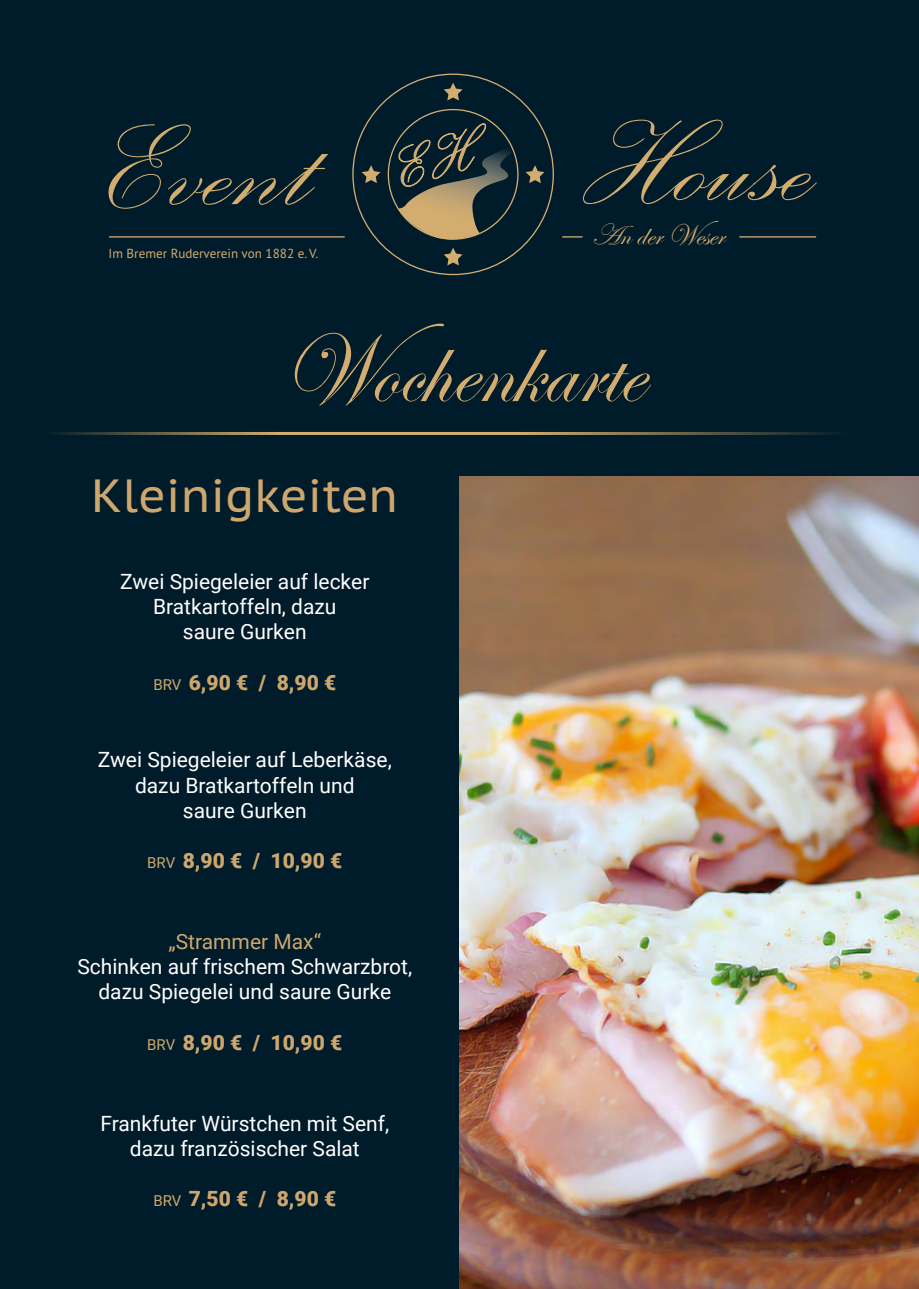
<style>
.page{position:relative;width:919px;height:1289px;background:#fff}
.page>*{position:absolute;margin:0;border:0;box-sizing:border-box;transform-origin:0 0}
.t1{font:150.75px "Palace Script";color:#d3ac70}
.t2{font:101.85px "Edwardian Script ITC";color:#d3ad6f;scale:.95 1}
.t3{font:46.5px "PT Sans Pro Caption";color:#cda76e}
.t4{font:30.15px "Edwardian Script ITC";color:#d3ac70}
.t5{font:21px/25.2px "Roboto";color:#fff;text-align:center}
.t6{font:900 21px "Roboto";color:#cda76e}
.t7{font:21px "Roboto";color:#cda76e}
.t8{font:13.2px "PT Sans Pro";color:#d3ac70}
.s1{font-weight:400;font-size:15px}
</style>
<div class="page">
<div style="left:0;top:0;width:918px;height:1288px;background:#001b29"></div>
<img style="left:459px;top:476px;width:459px;height:812px">
<hr style="left:109px;top:236px;width:236px;height:1px;background:#d3ac70">
<hr style="left:739px;top:236px;width:77px;height:1px;background:#d3ac70">
<svg style="left:562px;top:236px;width:20px;height:1px"></svg>
<svg style="left:361px;top:165px;width:19px;height:18px"></svg>
<svg style="left:525px;top:165px;width:19px;height:18px"></svg>
<svg style="left:444px;top:83px;width:18px;height:18px"></svg>
<svg style="left:398px;top:123px;width:114px;height:142px"></svg>
<hr style="left:505px;top:432px;width:413px;height:3px;background:#d2ad6e">
<hr style="left:0;top:432px;width:506px;height:3px;background:#d2ad6e">
<h1 class="t1" style="left:104px;top:69px;width:211px">Event</h1>
<h1 class="t1" style="left:576px;top:65px;width:240px">House</h1>
<h3 class="t4" style="left:591px;top:218px;width:135px">An der Weser</h3>
<p class="t8" style="left:109px;top:244px;width:211px">Im Bremer Ruderverein von 1882 e. V.</p>
<h2 class="t2" style="left:280px;top:314px;width:382px">Wochenkarte</h2>
<h3 class="t3" style="left:91px;top:466px;width:308px">Kleinigkeiten</h3>
<p class="t5" style="left:120px;top:568px;width:251px">Zwei Spiegeleier auf lecker<br>Bratkartoffeln, dazu<br>saure Gurken</p>
<p class="t6" style="left:153px;top:667px;width:184px"><span class="s1">BRV</span> 6,90 € / 8,90 €</p>
<p class="t5" style="left:98px;top:746px;width:295px">Zwei Spiegeleier auf Leberkäse, dazu Bratkartoffeln und<br>saure Gurken</p>
<p class="t6" style="left:147px;top:846px;width:196px"><span class="s1">BRV</span> 8,90 € / 10,90 €</p>
<p class="t7" style="left:168px;top:926px;width:154px">„Strammer Max“</p>
<p class="t5" style="left:77px;top:953px;width:336px">Schinken auf frischem Schwarzbrot, dazu Spiegelei und saure Gurke</p>
<p class="t6" style="left:147px;top:1027px;width:196px"><span class="s1">BRV</span> 8,90 € / 10,90 €</p>
<p class="t5" style="left:100px;top:1109px;width:290px">Frankfuter Würstchen mit Senf, dazu französischer Salat</p>
<p class="t6" style="left:153px;top:1183px;width:184px"><span class="s1">BRV</span> 7,50 € / 8,90 €</p>
</div>
